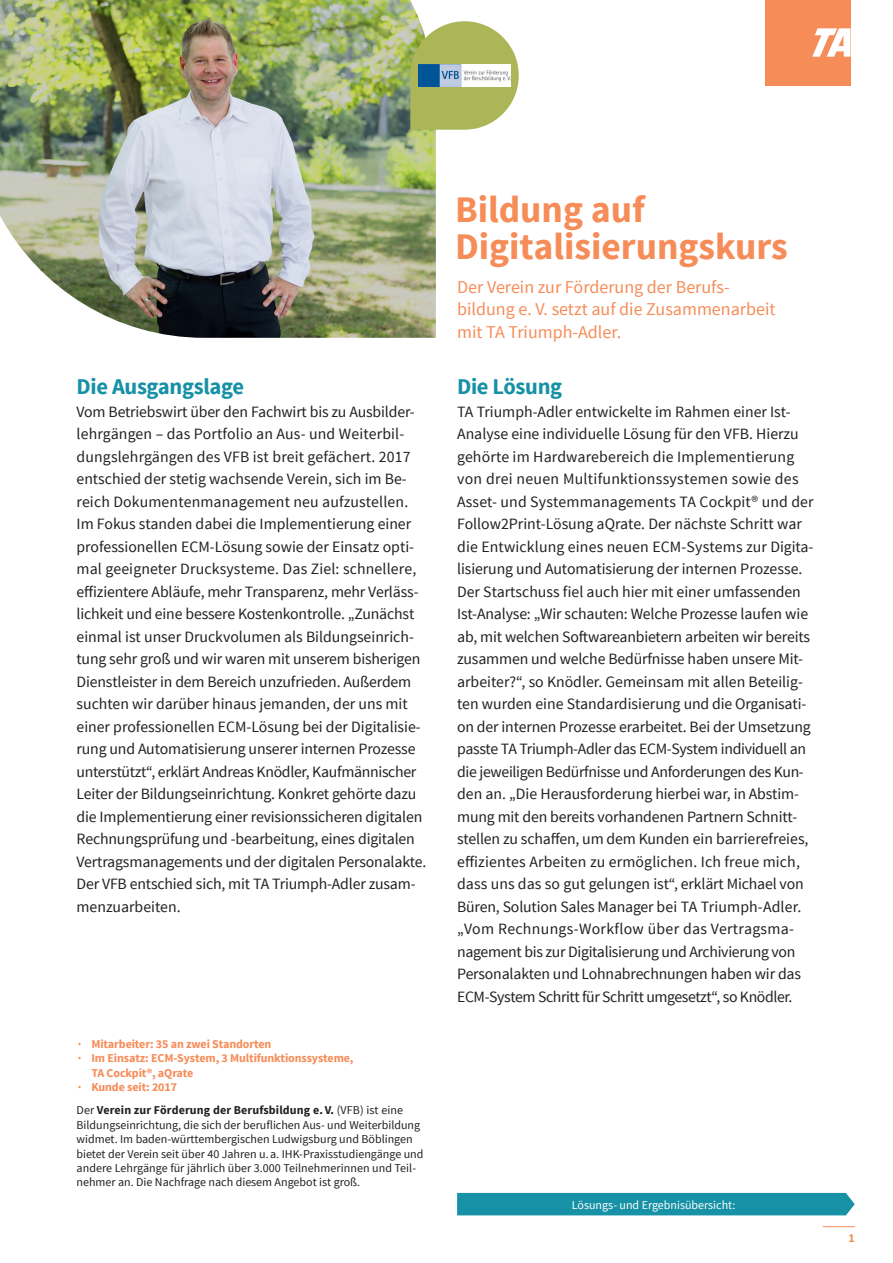
<style>
.page{position:relative;width:893px;height:1263px;background:#fff}
.page>*{position:absolute;margin:0;border:0;box-sizing:border-box;transform-origin:0 0}
.t1{font:700 37.5px/37.5px "Source Sans Pro";color:#f68c58}
.t2{font:700 22.5px "Source Sans Pro";letter-spacing:-.015em;color:#1791a5}
.t3{font:18px/22.5px "Source Sans Pro";color:#f68c58}
.t4{font:15.75px/22.5px "Source Sans Pro";letter-spacing:-.01em;color:#231f20}
.t5{font:12px/14.4px "Source Sans Pro";color:#231f20}
.t6{font:700 12px "Source Sans Pro";letter-spacing:-.01em;color:#f68c58}
.t7{font:12px "Source Sans Pro";color:#fff}
.s1{font-weight:700}
</style>
<div class="page">
<hr style="left:823px;top:1226px;width:32px;height:1px;background:#f68c58">
<div style="left:765px;top:0;width:85px;height:85px;background:#f68c58"></div>
<svg style="left:812px;top:28px;width:38px;height:29px"></svg>
<div style="left:457px;top:1193px;width:398px;height:22px;background:#1791a5"></div>
<img style="left:0;top:0;width:436px;height:338px">
<svg style="left:410px;top:21px;width:109px;height:109px"></svg>
<img style="left:418px;top:65px;width:93px;height:21px">
<h2 class="t2" style="left:77px;top:372px;width:169px">Die Ausgangslage</h2>
<p class="t4" style="left:77px;top:400px;width:351px">Vom Betriebswirt über den Fachwirt bis zu Ausbilder&shy;lehrgängen – das Portfolio an Aus- und Weiterbil&shy;dungslehrgängen des VFB ist breit gefächert. 2017 entschied der stetig wachsende Verein, sich im Be&shy;reich Dokumentenmanagement neu aufzustellen.<br>Im Fokus standen dabei die Implementierung einer professionellen ECM-Lösung sowie der Einsatz opti&shy;mal geeigneter Drucksysteme. Das Ziel: schnellere, effizientere Abläufe, mehr Transparenz, mehr Verläss&shy;lichkeit und eine bessere Kostenkontrolle. „Zunächst einmal ist unser Druckvolumen als Bildungseinrich&shy;tung sehr groß und wir waren mit unserem bisherigen Dienstleister in dem Bereich unzufrieden. Außerdem suchten wir darüber hinaus jemanden, der uns mit einer professionellen ECM-Lösung bei der Digitalisie&shy;rung und Automatisierung unserer internen Prozesse unterstützt“, erklärt Andreas Knödler, Kaufmännischer Leiter der Bildungseinrichtung. Konkret gehörte dazu die Implementierung einer revisionssicheren digitalen Rechnungsprüfung und -bearbeitung, eines digitalen Vertragsmanagements und der digitalen Personalakte.<br>Der VFB entschied sich, mit TA Triumph-Adler zusam&shy;menzuarbeiten.</p>
<p class="t6" style="left:77px;top:1036px;width:196px">∙ Mitarbeiter: 35 an zwei Standorten</p>
<p class="t6" style="left:77px;top:1050px;width:278px">∙ Im Einsatz: ECM-System, 3 Multifunktionssysteme,</p>
<p class="t6" style="left:91px;top:1065px;width:104px">TA Cockpit®, aQrate</p>
<p class="t6" style="left:77px;top:1079px;width:102px">∙ Kunde seit: 2017</p>
<p class="t5" style="left:77px;top:1103px;width:348px">Der <span class="s1">Verein zur Förderung der Berufsbildung e. V.</span> (VFB) ist eine Bildungseinrichtung, die sich der beruflichen Aus- und Weiterbildung widmet. Im baden-württembergischen Ludwigsburg und Böblingen bietet der Verein seit über 40 Jahren u.a. IHK-Praxisstudiengänge und andere Lehrgänge für jährlich über 3.000 Teilnehmerinnen und Teil&shy;nehmer an. Die Nachfrage nach diesem Angebot ist groß.</p>
<h1 class="t1" style="left:455px;top:192px;width:334px">Bildung auf<br>Digitalisierungskurs</h1>
<p class="t3" style="left:457px;top:276px;width:320px">Der Verein zur Förderung der Berufs&shy;bildung e. V. setzt auf die Zusammenarbeit mit TA Triumph-Adler.</p>
<h2 class="t2" style="left:457px;top:372px;width:107px">Die Lösung</h2>
<p class="t4" style="left:457px;top:400px;width:358px">TA Triumph-Adler entwickelte im Rahmen einer Ist-Analyse eine individuelle Lösung für den VFB. Hierzu gehörte im Hardwarebereich die Implementierung von drei neuen Multifunktionssystemen sowie des Asset- und Systemmanagements TA Cockpit® und der Follow2Print-Lösung aQrate. Der nächste Schritt war die Entwicklung eines neuen ECM-Systems zur Digita&shy;lisierung und Automatisierung der internen Prozesse.<br>Der Startschuss fiel auch hier mit einer umfassenden Ist-Analyse: „Wir schauten: Welche Prozesse laufen wie ab, mit welchen Softwareanbietern arbeiten wir bereits zusammen und welche Bedürfnisse haben unsere Mit&shy;arbeiter?“, so Knödler. Gemeinsam mit allen Beteilig&shy;ten wurden eine Standardisierung und die Organisati&shy;on der internen Prozesse erarbeitet. Bei der Umsetzung passte TA Triumph-Adler das ECM-System individuell an die jeweiligen Bedürfnisse und Anforderungen des Kun&shy;den an. „Die Herausforderung hierbei war, in Abstim&shy;mung mit den bereits vorhandenen Partnern Schnitt&shy;stellen zu schaffen, um dem Kunden ein barrierefreies, effizientes Arbeiten zu ermöglichen. Ich freue mich, dass uns das so gut gelungen ist“, erklärt Michael von Büren, Solution Sales Manager bei TA Triumph-Adler. „Vom Rechnungs-Workflow über das Vertragsma&shy;nagement bis zur Digitalisierung und Archivierung von Personalakten und Lohnabrechnungen haben wir das ECM-System Schritt für Schritt umgesetzt“, so Knödler.</p>
<p class="t7" style="left:572px;top:1197px;width:165px">Lösungs- und Ergebnisübersicht:</p>
<p class="t6" style="left:848px;top:1230px;width:8px">1</p>
</div>
